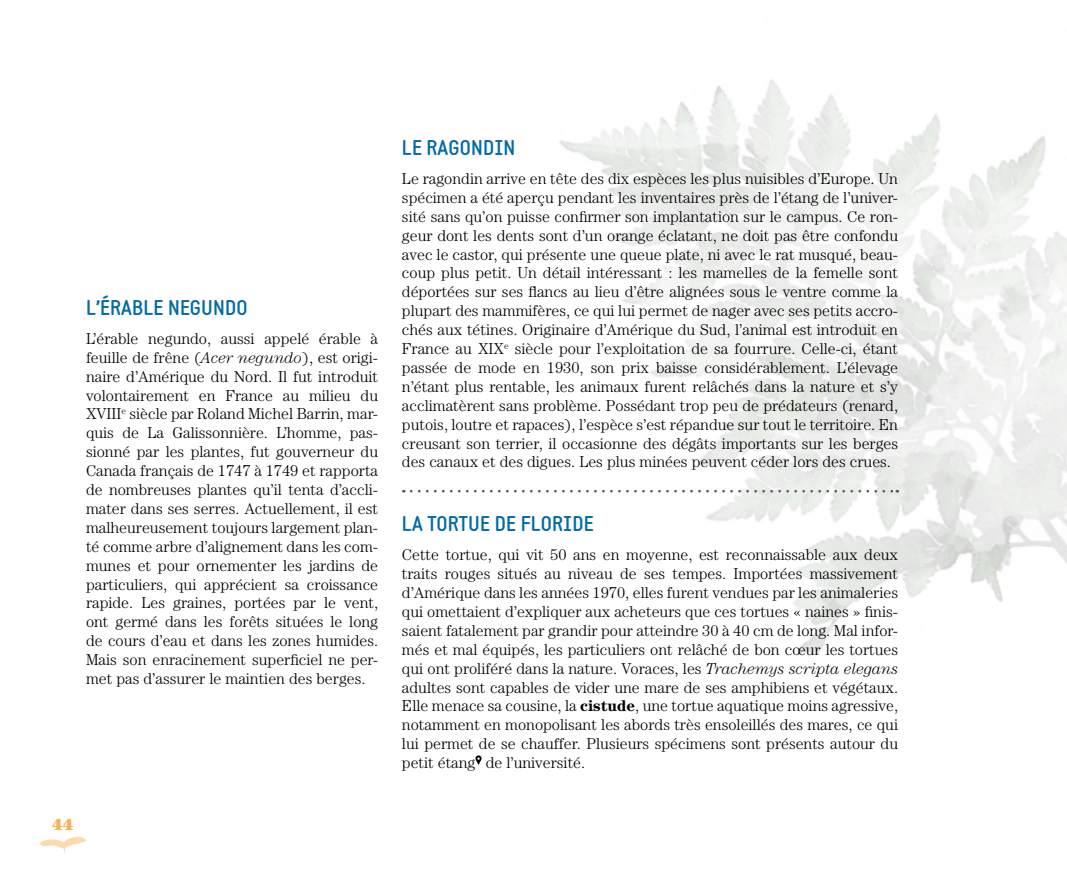
<style>
.page{position:relative;width:1067px;height:893px;background:#fff}
.page>*{position:absolute;margin:0;border:0;box-sizing:border-box;transform-origin:0 0}
.t1{font:700 21px "Static";color:#006ba6}
.t2{font:300 15.75px/18.9px "Century";color:#000;text-align:justify}
.t3{font:900 15.75px "Century";color:#f8b358}
.s1{font-style:italic}
.s2{font-weight:700}
</style>
<div class="page">
<img style="left:554px;top:79px;width:513px;height:575px">
<svg style="left:475px;top:755px;width:6px;height:10px"></svg>
<svg style="left:411px;top:490px;width:486px;height:2px"></svg>
<svg style="left:40px;top:836px;width:47px;height:17px"></svg>
<p class="t1" style="left:86px;top:295px;width:163px">L’ÉRABLE NEGUNDO</p>
<p class="t2" style="left:86px;top:329px;width:294px">L’érable negundo, aussi appelé érable à feuille de frêne (<span class="s1">Acer negundo</span>), est origi&shy;naire d’Amérique du Nord. Il fut introduit volontairement en France au milieu du XVIII<sup>e</sup> siècle par Roland Michel Barrin, mar&shy;quis de La Galissonnière. L’homme, pas&shy;sionné par les plantes, fut gouverneur du Canada français de 1747 à 1749 et rapporta de nombreuses plantes qu’il tenta d’accli&shy;mater dans ses serres. Actuellement, il est malheureusement toujours largement plan&shy;té comme arbre d’alignement dans les com&shy;munes et pour ornementer les jardins de particuliers, qui apprécient sa croissance rapide. Les graines, portées par le vent, ont germé dans les forêts situées le long de cours d’eau et dans les zones humides.<br>Mais son enracinement superficiel ne per&shy;met pas d’assurer le maintien des berges.</p>
<p class="t3" style="left:53px;top:815px;width:23px">44</p>
<p class="t1" style="left:402px;top:135px;width:115px">LE RAGONDIN</p>
<p class="t2" style="left:402px;top:169px;width:497px">Le ragondin arrive en tête des dix espèces les plus nuisibles d’Europe. Un spécimen a été aperçu pendant les inventaires près de l’étang de l’univer&shy;sité sans qu’on puisse confirmer son implantation sur le campus. Ce ron&shy;geur dont les dents sont d’un orange éclatant, ne doit pas être confondu avec le castor, qui présente une queue plate, ni avec le rat musqué, beau&shy;coup plus petit. Un détail intéressant : les mamelles de la femelle sont déportées sur ses flancs au lieu d’être alignées sous le ventre comme la plupart des mammifères, ce qui lui permet de nager avec ses petits accro&shy;chés aux tétines. Originaire d’Amérique du Sud, l’animal est introduit en France au XIX<sup>e</sup> siècle pour l’exploitation de sa fourrure. Celle-ci, étant passée de mode en 1930, son prix baisse considérablement. L’élevage n’étant plus rentable, les animaux furent relâchés dans la nature et s’y acclimatèrent sans problème. Possédant trop peu de prédateurs (renard, putois, loutre et rapaces), l’espèce s’est répandue sur tout le territoire. En creusant son terrier, il occasionne des dégâts importants sur les berges des canaux et des digues. Les plus minées peuvent céder lors des crues.</p>
<p class="t1" style="left:402px;top:511px;width:193px">LA TORTUE DE FLORIDE</p>
<p class="t2" style="left:402px;top:545px;width:497px">Cette tortue, qui vit 50 ans en moyenne, est reconnaissable aux deux traits rouges situés au niveau de ses tempes. Importées massivement d’Amérique dans les années 1970, elles furent vendues par les animaleries qui omettaient d’expliquer aux acheteurs que ces tortues « naines » finis&shy;saient fatalement par grandir pour atteindre 30 à 40 cm de long. Mal infor&shy;més et mal équipés, les particuliers ont relâché de bon cœur les tortues qui ont proliféré dans la nature. Voraces, les <span class="s1">Trachemys scripta elegans </span>adultes sont capables de vider une mare de ses amphibiens et végétaux.<br>Elle menace sa cousine, la <span class="s2">cistude</span>, une tortue aquatique moins agressive, notamment en monopolisant les abords très ensoleillés des mares, ce qui lui permet de se chauffer. Plusieurs spécimens sont présents autour du petit étang de l’université.</p>
</div>
